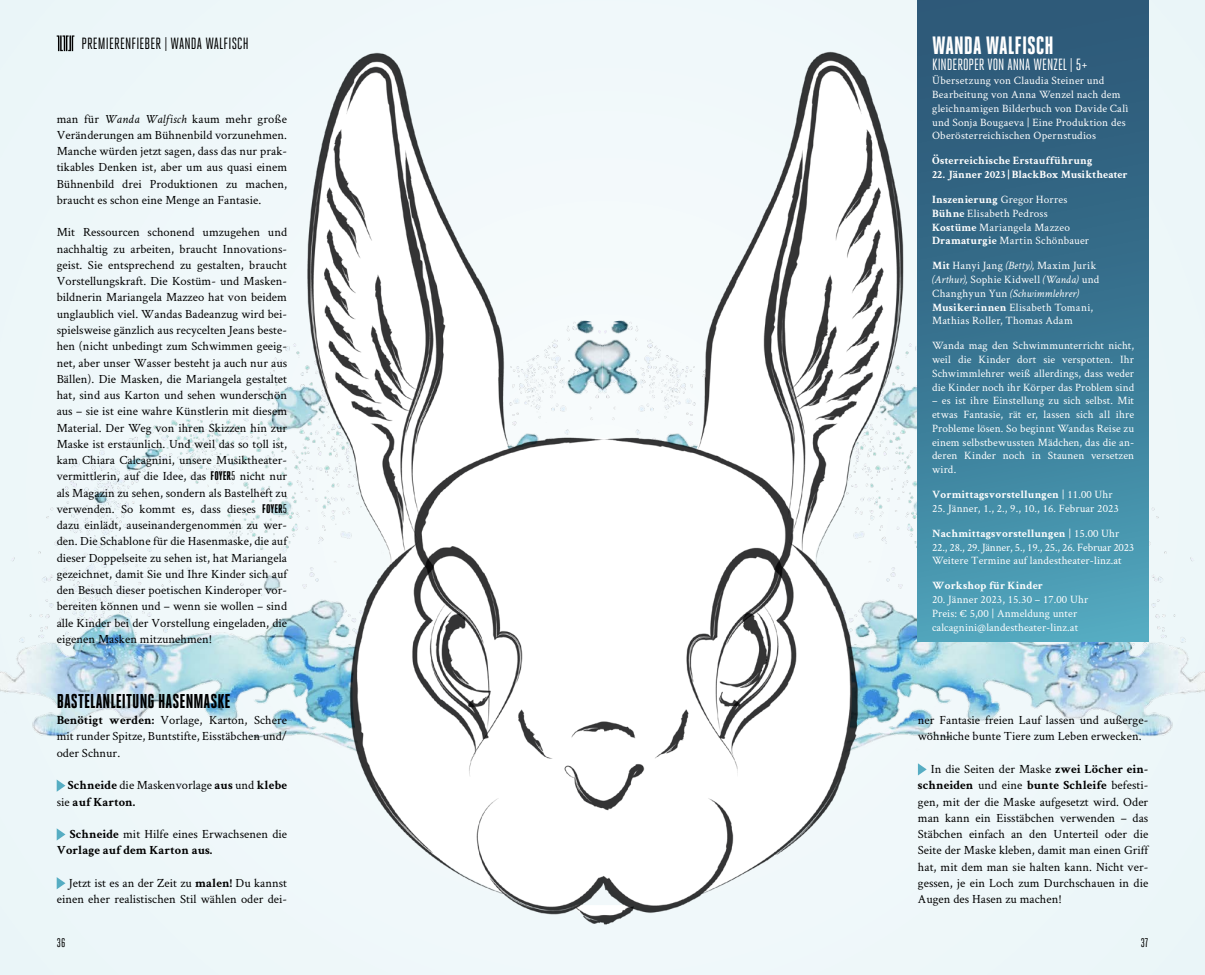
<style>
.page{position:relative;width:1205px;height:975px;background:#fff}
.page>*{position:absolute;margin:0;border:0;box-sizing:border-box;transform-origin:0 0}
.FOYER5_KASTEN_Stückt{font:800 25px "Heroic Condensed";color:#fff}
.FOYER5_FLIESSTEXT{font:800 20px "Heroic Condensed";letter-spacing:.005em;color:#000}
.t1{font:16.25px "Heroic Condensed";letter-spacing:.01em;color:#000}
.FOYER5_KASTEN_Stückt-2{font:16.25px "Heroic Condensed";color:#fff}
.FOYER5_FLIESSTEXT-2{font:12.5px/16.2px "Crimson Text";letter-spacing:.005em;color:#000;text-align:justify}
.FOYER5_FLIESSTEXT-3{font:700 12.5px/16.2px "Crimson Text";letter-spacing:.005em;color:#000}
.t2{font:12.5px "Heroic Condensed";color:#000}
.Fliesstext{font:11.25px/13.8px "Crimson Text";letter-spacing:.01em;color:#fff;text-align:justify}
.Fliesstext-2{font:700 11.25px "Crimson Text";letter-spacing:.01em;color:#fff}
.FOYER5_KASTEN_Stückt-3{font:11.25px/13.8px "Crimson Text";letter-spacing:.02em;color:#fff}
.Fliesstext-3{font:11.25px/13.8px "Crimson Text";letter-spacing:.035em;color:#fff}
.Fliesstext-4{font:11.25px "Crimson Text";letter-spacing:-.015em;color:#fff}
.s1{font-style:italic}
.s2{font-family:"Heroic Condensed";font-weight:800}
.s3{font-family:"Heroic Condensed"}
.s4{font-weight:700}
.s5{font-weight:400}
</style>
<div class="page">
<div style="left:0;top:0;width:1205px;height:974px;background:#eef7f9"></div>
<img style="left:0;top:320px;width:1205px;height:472px">
<svg style="left:288px;top:320px;width:5px;height:250px"></svg>
<img style="left:293px;top:49px;width:625px;height:875px">
<svg style="left:57px;top:779px;width:8px;height:12px"></svg>
<svg style="left:57px;top:828px;width:8px;height:12px"></svg>
<svg style="left:57px;top:877px;width:8px;height:12px"></svg>
<svg style="left:918px;top:763px;width:8px;height:12px"></svg>
<div style="left:918px;top:0;width:230px;height:641px;background:linear-gradient(to bottom,#284f70,#4ca0b7)"></div>
<svg style="left:57px;top:35px;width:17px;height:16px"></svg>
<p class="t1" style="left:81px;top:35px;width:169px">PREMIERENFIEBER | WANDA WALFISCH</p>
<p class="FOYER5_FLIESSTEXT-2" style="left:57px;top:110px;width:232px">man für <span class="s1">Wanda Walfisch</span> kaum mehr große Veränderungen am Bühnenbild vorzunehmen.<br>Manche würden jetzt sagen, dass das nur prak&shy;tikables Denken ist, aber um aus quasi einem Bühnenbild drei Produktionen zu machen, braucht es schon eine Menge an Fantasie.</p>
<p class="FOYER5_FLIESSTEXT-2" style="left:57px;top:224px;width:232px">Mit Ressourcen schonend umzugehen und nachhaltig zu arbeiten, braucht Innovations&shy;geist. Sie entsprechend zu gestalten, braucht Vorstellungskraft. Die Kostüm- und Masken&shy;bildnerin Mariangela Mazzeo hat von beidem unglaublich viel. Wandas Badeanzug wird bei&shy;spielsweise gänzlich aus recycelten Jeans beste&shy;hen (nicht unbedingt zum Schwimmen geeig&shy;net, aber unser Wasser besteht ja auch nur aus Bällen). Die Masken, die Mariangela gestaltet hat, sind aus Karton und sehen wunderschön aus – sie ist eine wahre Künstlerin mit diesem Material. Der Weg von ihren Skizzen hin zur Maske ist erstaunlich. Und weil das so toll ist, kam Chiara Calcagnini, unsere Musiktheater&shy;vermittlerin, auf die Idee, das <span class="s2">FOYER</span><span class="s3">5</span> nicht nur als Magazin zu sehen, sondern als Bastelheft zu verwenden. So kommt es, dass dieses <span class="s2">FOYER</span><span class="s3">5 </span>dazu einlädt, auseinandergenommen zu wer&shy;den. Die Schablone für die Hasenmaske, die auf dieser Doppelseite zu sehen ist, hat Mariangela gezeichnet, damit Sie und Ihre Kinder sich auf den Besuch dieser poetischen Kinderoper vor&shy;bereiten können und – wenn sie wollen – sind alle Kinder bei der Vorstellung eingeladen, die eigenen Masken mitzunehmen!</p>
<p class="FOYER5_FLIESSTEXT" style="left:57px;top:690px;width:175px">BASTELANLEITUNG HASENMASKE</p>
<p class="FOYER5_FLIESSTEXT-2" style="left:57px;top:711px;width:232px"><span class="s4">Benötigt werden:</span> Vorlage, Karton, Schere mit runder Spitze, Buntstifte, Eisstäbchen und/ oder Schnur.</p>
<p class="FOYER5_FLIESSTEXT-3" style="left:57px;top:776px;width:232px;text-indent:11px">Schneide <span class="s5">die Maskenvorlage</span> aus <span class="s5">und</span> klebe <span class="s5">sie</span> auf Karton.</p>
<p class="FOYER5_FLIESSTEXT-3" style="left:57px;top:824px;width:232px;text-indent:13px">Schneide <span class="s5">mit Hilfe eines Erwachsenen die<br></span>Vorlage auf dem Karton aus.</p>
<p class="FOYER5_FLIESSTEXT-2" style="left:57px;top:874px;width:232px;text-align:right">Jetzt ist es an der Zeit zu <span class="s4">malen!</span> Du kannst einen eher realistischen Stil wählen oder dei-</p>
<p class="t2" style="left:57px;top:935px;width:10px">36</p>
<p class="FOYER5_KASTEN_Stückt" style="left:932px;top:32px;width:123px">WANDA WALFISCH</p>
<p class="FOYER5_KASTEN_Stückt-2" style="left:932px;top:56px;width:157px">KINDEROPER VON ANNA WENZEL | 5+</p>
<p class="FOYER5_KASTEN_Stückt-3" style="left:932px;top:73px;width:198px">Übersetzung von Claudia Steiner und Bearbeitung von Anna Wenzel nach dem gleichnamigen Bilderbuch von Davide Calì und Sonja Bougaeva | Eine Produktion des Oberösterreichischen Opernstudios</p>
<p class="Fliesstext-2" style="left:932px;top:152px;width:162px">Österreichische Erstaufführung</p>
<p class="Fliesstext-2" style="left:932px;top:166px;width:197px">22. Jänner 2023 | BlackBox Musiktheater</p>
<p class="Fliesstext-2" style="left:932px;top:191px;width:137px">Inszenierung <span class="s5">Gregor Horres</span></p>
<p class="Fliesstext" style="left:932px;top:206px;width:117px"><span class="s4">Bühne</span> Elisabeth Pedross</p>
<p class="Fliesstext" style="left:932px;top:220px;width:140px"><span class="s4">Kostüme</span> Mariangela Mazzeo</p>
<p class="Fliesstext" style="left:932px;top:233px;width:158px"><span class="s4">Dramaturgie</span> Martin Schönbauer</p>
<p class="Fliesstext-3" style="left:932px;top:258px;width:169px"><span class="s4">Mit</span> Hanyi Jang <span class="s1">(Betty),</span> Maxim Jurik <span class="s1">(Arthur),</span> Sophie Kidwell <span class="s1">(Wanda)</span> und<br>Changhyun Yun <span class="s1">(Schwimmlehrer)</span></p>
<p class="Fliesstext" style="left:932px;top:300px;width:162px"><span class="s4">Musiker:innen</span> Elisabeth Tomani,</p>
<p class="Fliesstext" style="left:932px;top:313px;width:142px">Mathias Roller, Thomas Adam</p>
<p class="Fliesstext" style="left:932px;top:338px;width:203px">Wanda mag den Schwimmunterricht nicht, weil die Kinder dort sie verspotten. Ihr Schwimmlehrer weiß allerdings, dass weder die Kinder noch ihr Körper das Problem sind</p>
<p class="Fliesstext" style="left:932px;top:393px;width:203px">– es ist ihre Einstellung zu sich selbst. Mit etwas Fantasie, rät er, lassen sich all ihre Probleme lösen. So beginnt Wandas Reise zu einem selbstbewussten Mädchen, das die an&shy;deren Kinder noch in Staunen versetzen wird.</p>
<p class="Fliesstext-2" style="left:932px;top:486px;width:182px">Vormittagsvorstellungen <span class="s5">| 11.00 Uhr</span></p>
<p class="Fliesstext" style="left:932px;top:501px;width:188px">25. Jänner, 1., 2., 9., 10., 16. Februar 2023</p>
<p class="Fliesstext-2" style="left:932px;top:525px;width:189px">Nachmittagsvorstellungen <span class="s5">| 15.00 Uhr</span></p>
<p class="Fliesstext-4" style="left:932px;top:539px;width:204px">22., 28., 29. Jänner, 5., 19., 25., 26. Februar 2023</p>
<p class="Fliesstext" style="left:932px;top:553px;width:191px">Weitere Termine auf landestheater-linz.at</p>
<p class="Fliesstext-2" style="left:932px;top:577px;width:112px">Workshop für Kinder</p>
<p class="Fliesstext" style="left:932px;top:592px;width:158px">20. Jänner 2023, 15.30 – 17.00 Uhr</p>
<p class="Fliesstext" style="left:932px;top:606px;width:147px">Preis: € 5,00 | Anmeldung unter calcagnini@landestheater-linz.at</p>
<p class="FOYER5_FLIESSTEXT-2" style="left:918px;top:711px;width:232px">ner Fantasie freien Lauf lassen und außerge&shy;wöhnliche bunte Tiere zum Leben erwecken.</p>
<p class="FOYER5_FLIESSTEXT-2" style="left:918px;top:760px;width:232px;text-indent:13px">In die Seiten der Maske <span class="s4">zwei Löcher ein&shy;schneiden</span> und eine <span class="s4">bunte Schleife</span> befesti&shy;gen, mit der die Maske aufgesetzt wird. Oder man kann ein Eisstäbchen verwenden – das Stäbchen einfach an den Unterteil oder die Seite der Maske kleben, damit man einen Griff hat, mit dem man sie halten kann. Nicht ver&shy;gessen, je ein Loch zum Durchschauen in die Augen des Hasen zu machen!</p>
<p class="t2" style="left:1141px;top:935px;width:9px">37</p>
</div>
